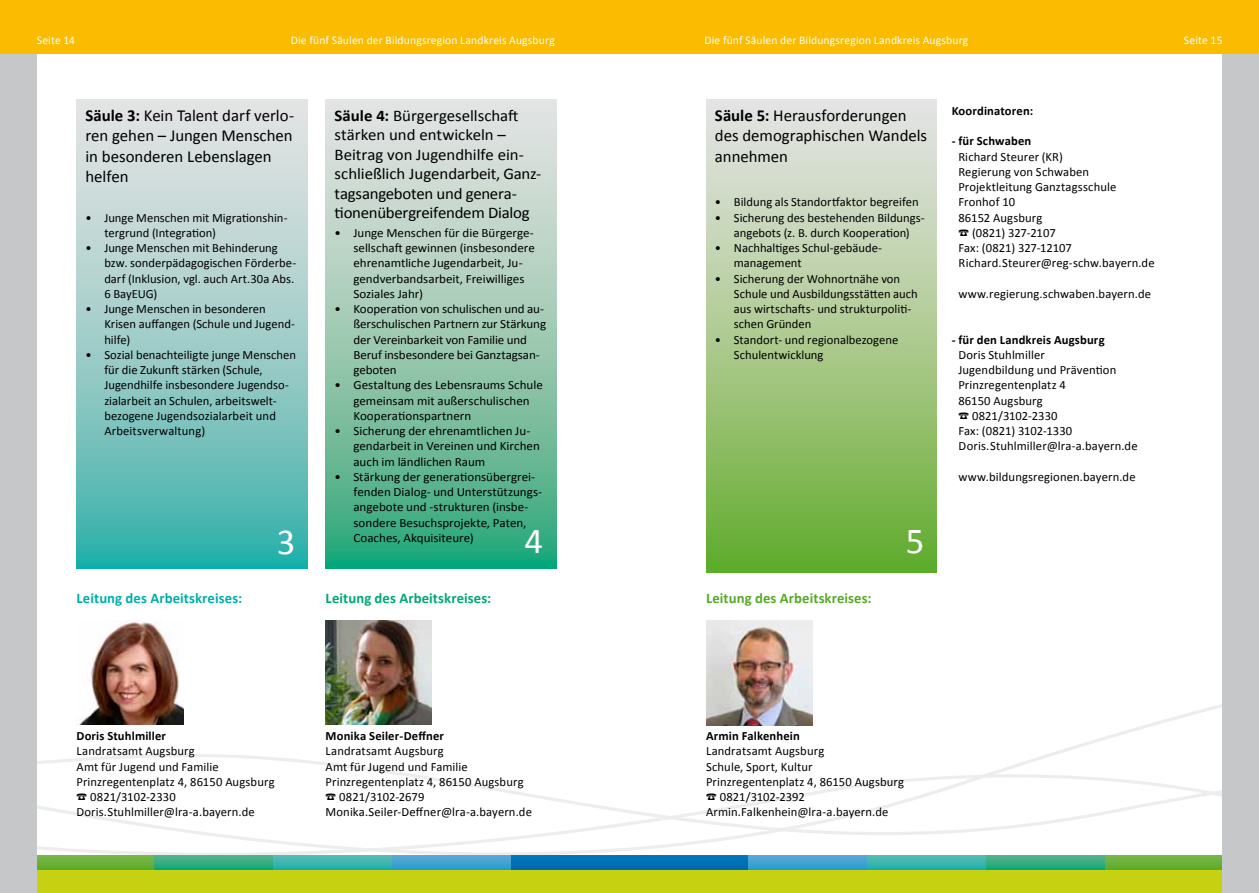
<style>
.page{position:relative;width:1259px;height:893px;background:#fff}
.page>*{position:absolute;margin:0;border:0;box-sizing:border-box;transform-origin:0 0}
.t1{font:36.75px "Calibri";color:#fff}
.t2{font:16.8px/20.1px "Calibri";letter-spacing:-.005em;color:#000}
.t3{font:16.2px/19.5px "Calibri";letter-spacing:-.005em;color:#000}
.t4{font:700 14.7px "Calibri";letter-spacing:.005em;color:#00afa9}
.t5{font:700 14.7px "Calibri";letter-spacing:.005em;color:#00a778}
.t6{font:700 14.7px "Calibri";letter-spacing:.005em;color:#57ab27}
.t7{font:12.6px/15.3px "Calibri";color:#000}
.t8{font:700 12.6px "Calibri";letter-spacing:.01em;color:#000}
.t9{font:11.7px "Calibri";letter-spacing:.01em;color:#fff}
.s1{font-weight:700}
</style>
<div class="page">
<svg style="left:37px;top:643px;width:1185px;height:250px"></svg>
<div style="left:630px;top:869px;width:629px;height:24px;background:#c6d211"></div>
<div style="left:629px;top:856px;width:119px;height:13px;background:#0070b5"></div>
<svg style="left:748px;top:856px;width:119px;height:13px;background:#40a3d1"></svg>
<svg style="left:867px;top:856px;width:120px;height:13px;background:#3bb5af"></svg>
<svg style="left:987px;top:856px;width:119px;height:13px;background:#33ad81"></svg>
<svg style="left:1106px;top:856px;width:116px;height:13px;background:#6ab13a"></svg>
<div style="left:1222px;top:0;width:37px;height:893px;background:#c6c7c8"></div>
<div style="left:629px;top:0;width:630px;height:53px;background:#fabb00"></div>
<div style="left:0;top:869px;width:629px;height:24px;background:#c6d211"></div>
<div style="left:510px;top:856px;width:119px;height:13px;background:#0070b5"></div>
<svg style="left:391px;top:856px;width:119px;height:13px;background:#40a3d1"></svg>
<svg style="left:272px;top:856px;width:119px;height:13px;background:#3bb5af"></svg>
<svg style="left:153px;top:856px;width:119px;height:13px;background:#33ad81"></svg>
<svg style="left:37px;top:856px;width:116px;height:13px;background:#6ab13a"></svg>
<div style="left:0;top:0;width:37px;height:893px;background:#c6c7c8"></div>
<div style="left:0;top:0;width:630px;height:53px;background:#fabb00"></div>
<svg style="left:77px;top:100px;width:230px;height:468px;background:#98ccc8"></svg>
<svg style="left:325px;top:100px;width:231px;height:468px;background:#95c7b1"></svg>
<img style="left:325px;top:620px;width:107px;height:105px">
<img style="left:77px;top:621px;width:106px;height:104px">
<div style="left:706px;top:100px;width:230px;height:472px;background:linear-gradient(to bottom,#ece6ec,#67ad30)"></div>
<img style="left:706px;top:620px;width:106px;height:105px">
<svg style="left:77px;top:793px;width:10px;height:7px"></svg>
<svg style="left:326px;top:793px;width:10px;height:7px"></svg>
<svg style="left:706px;top:793px;width:10px;height:7px"></svg>
<p class="t9" style="left:37px;top:33px;width:40px">Seite 14</p>
<p class="t9" style="left:291px;top:33px;width:265px">Die fünf Säulen der Bildungsregion Landkreis Augsburg</p>
<p class="t3" style="left:334px;top:105px;width:208px"><span class="s1">Säule 4:</span> Bürgergesellschaft stärken und entwickeln –<br>Beitrag von Jugendhilfe ein&shy;schließlich Jugendarbeit, Ganz&shy;tagsangeboten und genera&shy;tionenübergreifendem Dialog</p>
<p class="t7" style="left:353px;top:225px;width:183px;text-indent:-19px">• Junge Menschen für die Bürgerge&shy;sellschaft gewinnen (insbesondere ehrenamtliche Jugendarbeit, Ju&shy;gendverbandsarbeit, Freiwilliges<br>Soziales Jahr)</p>
<p class="t7" style="left:353px;top:301px;width:194px;text-indent:-19px">• Kooperation von schulischen und au&shy;ßerschulischen Partnern zur Stärkung der Vereinbarkeit von Familie und<br>Beruf insbesondere bei Ganztagsan&shy;geboten</p>
<p class="t7" style="left:353px;top:378px;width:191px;text-indent:-19px">• Gestaltung des Lebensraums Schule gemeinsam mit außerschulischen<br>Kooperationspartnern</p>
<p class="t7" style="left:353px;top:423px;width:188px;text-indent:-19px">• Sicherung der ehrenamtlichen Ju&shy;gendarbeit in Vereinen und Kirchen auch im ländlichen Raum</p>
<p class="t7" style="left:353px;top:469px;width:190px;text-indent:-19px">• Stärkung der generationsübergrei&shy;fenden Dialog- und Unterstützungs&shy;angebote und -strukturen (insbe&shy;sondere Besuchsprojekte, Paten, Coaches, Akquisiteure)</p>
<h2 class="t2" style="left:85px;top:106px;width:210px"><span class="s1">Säule 3:</span> Kein Talent darf verlo&shy;ren gehen – Jungen Menschen in besonderen Lebenslagen helfen</h2>
<p class="t7" style="left:104px;top:210px;width:185px;text-indent:-19px">• Junge Menschen mit Migrationshin&shy;tergrund (Integration)</p>
<p class="t7" style="left:104px;top:240px;width:193px;text-indent:-19px">• Junge Menschen mit Behinderung bzw. sonderpädagogischen Förderbe&shy;darf (Inklusion, vgl. auch Art.30a Abs.<br>6 BayEUG)</p>
<p class="t7" style="left:104px;top:301px;width:192px;text-indent:-19px">• Junge Menschen in besonderen<br>Krisen auffangen (Schule und Jugend&shy;hilfe)</p>
<p class="t7" style="left:104px;top:347px;width:193px;text-indent:-19px">• Sozial benachteiligte junge Menschen für die Zukunft stärken (Schule, Jugendhilfe insbesondere Jugendso&shy;zialarbeit an Schulen, arbeitswelt&shy;bezogene Jugendsozialarbeit und Arbeitsverwaltung)</p>
<h1 class="t1" style="left:277px;top:518px;width:20px">3</h1>
<h1 class="t1" style="left:524px;top:518px;width:20px">4</h1>
<p class="t4" style="left:77px;top:589px;width:167px">Leitung des Arbeitskreises:</p>
<p class="t8" style="left:77px;top:728px;width:91px">Doris Stuhlmiller</p>
<p class="t7" style="left:77px;top:744px;width:120px">Landratsamt Augsburg</p>
<p class="t7" style="left:77px;top:759px;width:144px">Amt für Jugend und Familie</p>
<p class="t7" style="left:77px;top:774px;width:199px">Prinzregentenplatz 4, 86150 Augsburg</p>
<p class="t7" style="left:90px;top:789px;width:87px">0821/3102-2330</p>
<p class="t7" style="left:77px;top:805px;width:180px">Doris.Stuhlmiller@lra-a.bayern.de</p>
<p class="t5" style="left:325px;top:589px;width:167px">Leitung des Arbeitskreises:</p>
<p class="t8" style="left:325px;top:728px;width:120px">Monika Seiler-Deffner</p>
<p class="t7" style="left:325px;top:744px;width:120px">Landratsamt Augsburg</p>
<p class="t7" style="left:325px;top:759px;width:144px">Amt für Jugend und Familie</p>
<p class="t7" style="left:325px;top:774px;width:199px">Prinzregentenplatz 4, 86150 Augsburg</p>
<p class="t7" style="left:339px;top:789px;width:87px">0821/3102-2679</p>
<p class="t7" style="left:325px;top:805px;width:208px">Monika.Seiler-Deffner@lra-a.bayern.de</p>
<p class="t9" style="left:704px;top:33px;width:265px">Die fünf Säulen der Bildungsregion Landkreis Augsburg</p>
<p class="t9" style="left:1184px;top:33px;width:40px">Seite 15</p>
<h2 class="t2" style="left:715px;top:106px;width:214px"><span class="s1">Säule 5:</span> Herausforderungen des demographischen Wandels annehmen</h2>
<p class="t7" style="left:715px;top:195px;width:205px">• Bildung als Standortfaktor begreifen</p>
<p class="t7" style="left:715px;top:210px;width:211px;text-align:center">• Sicherung des bestehenden Bildungs&shy;angebots (z. B. durch Kooperation)</p>
<p class="t7" style="left:734px;top:240px;width:150px;text-indent:-19px">• Nachhaltiges Schul-gebäude&shy;management</p>
<p class="t7" style="left:734px;top:271px;width:185px;text-indent:-19px">• Sicherung der Wohnortnähe von<br>Schule und Ausbildungsstätten auch aus wirtschafts- und strukturpoliti&shy;schen Gründen</p>
<p class="t7" style="left:734px;top:332px;width:166px;text-indent:-19px">• Standort- und regionalbezogene<br>Schulentwicklung</p>
<p class="t6" style="left:706px;top:589px;width:167px">Leitung des Arbeitskreises:</p>
<h1 class="t1" style="left:905px;top:518px;width:20px">5</h1>
<p class="t8" style="left:951px;top:103px;width:83px">Koordinatoren:</p>
<p class="t8" style="left:951px;top:133px;width:81px">- für Schwaben</p>
<p class="t7" style="left:958px;top:149px;width:106px">Richard Steurer (KR)</p>
<p class="t7" style="left:958px;top:164px;width:132px">Regierung von Schwaben</p>
<p class="t7" style="left:958px;top:179px;width:159px">Projektleitung Ganztagsschule</p>
<p class="t7" style="left:958px;top:195px;width:58px">Fronhof 10</p>
<p class="t7" style="left:958px;top:210px;width:86px">86152 Augsburg</p>
<p class="t7" style="left:972px;top:225px;width:85px">(0821) 327-2107</p>
<p class="t7" style="left:958px;top:240px;width:115px">Fax: (0821) 327-12107</p>
<p class="t7" style="left:958px;top:256px;width:197px">richard.steurer@reg-schw.bayern.de</p>
<p class="t7" style="left:958px;top:286px;width:194px">www.regierung.schwaben.bayern.de</p>
<p class="t8" style="left:951px;top:331px;width:154px">- für den Landkreis Augsburg</p>
<p class="t7" style="left:958px;top:347px;width:88px">Doris Stuhlmiller</p>
<p class="t7" style="left:958px;top:362px;width:159px">Jugendbildung und Prävention</p>
<p class="t7" style="left:958px;top:378px;width:109px">Prinzregentenplatz 4</p>
<p class="t7" style="left:958px;top:393px;width:86px">86150 Augsburg</p>
<p class="t7" style="left:972px;top:408px;width:87px">0821/3102-2330</p>
<p class="t7" style="left:958px;top:423px;width:115px">Fax: (0821) 3102-1330</p>
<p class="t7" style="left:958px;top:439px;width:180px">doris.stuhlmiller@lra-a.bayern.de</p>
<p class="t7" style="left:958px;top:469px;width:179px">www.bildungsregionen.bayern.de</p>
<p class="t8" style="left:706px;top:728px;width:95px">Armin Falkenhein</p>
<p class="t7" style="left:706px;top:744px;width:120px">Landratsamt Augsburg</p>
<p class="t7" style="left:706px;top:759px;width:108px">Schule, Sport, Kultur</p>
<p class="t7" style="left:706px;top:774px;width:199px">Prinzregentenplatz 4, 86150 Augsburg</p>
<p class="t7" style="left:719px;top:789px;width:87px">0821/3102-2392</p>
<p class="t7" style="left:706px;top:805px;width:184px">Armin.Falkenhein@lra-a.bayern.de</p>
</div>
